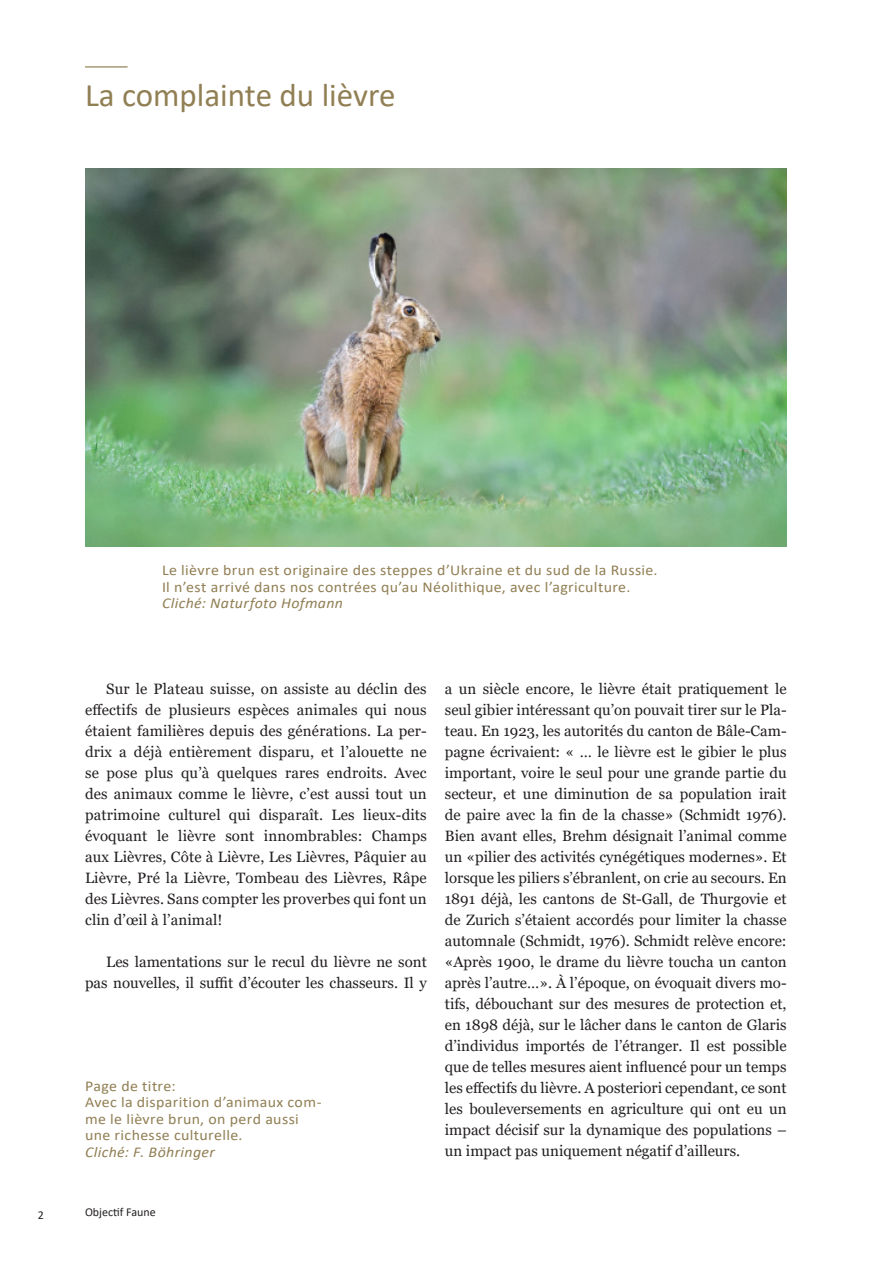
<style>
.page{position:relative;width:893px;height:1263px;background:#fff}
.page>*{position:absolute;margin:0;border:0;box-sizing:border-box;transform-origin:0 0}
.Lauftext_Titel{font:33px "Calibri";color:#917f54}
.Lauftext{font:15px/21px "Georgia";color:#231f20;text-align:justify}
.Bildlegenden{font:15px/16.5px "Calibri";letter-spacing:.025em;color:#917f54;scale:1.06 1}
.Bildlegenden-2{font:italic 15px "Calibri";letter-spacing:.02em;color:#917f54;scale:1.06 1}
.t1{font:12px "Calibri";color:#231f20}
.s1{font-style:italic}
</style>
<div class="page">
<hr style="left:85px;top:66px;width:43px;height:2px;background:#917f54">
<img style="left:85px;top:169px;width:702px;height:378px">
<p class="Lauftext_Titel" style="left:85px;top:72px;width:312px">La complainte du lièvre</p>
<p class="Bildlegenden" style="left:162px;top:561px;width:469px">Le lièvre brun est originaire des steppes d’Ukraine et du sud de la Russie.<br>Il n’est arrivé dans nos contrées qu’au Néolithique, avec l’agriculture.</p>
<p class="Bildlegenden-2" style="left:162px;top:593px;width:172px">Cliché: Naturfoto Hofmann</p>
<p class="Lauftext" style="left:85px;top:678px;width:343px;text-indent:21px">Sur le Plateau suisse, on assiste au déclin des effectifs de plusieurs espèces animales qui nous étaient familières depuis des générations. La per&shy;drix a déjà entièrement disparu, et l’alouette ne se pose plus qu’à quelques rares endroits. Avec des animaux comme le lièvre, c’est aussi tout un patrimoine culturel qui disparaît. Les lieux-dits évoquant le lièvre sont innombrables: Champs aux Lièvres, Côte à Lièvre, Les Lièvres, Pâquier au Lièvre, Pré la Lièvre, Tombeau des Lièvres, Râpe des Lièvres. Sans compter les proverbes qui font un clin d’œil à l’animal!</p>
<p class="Lauftext" style="left:85px;top:951px;width:343px;text-align:right">Les lamentations sur le recul du lièvre ne sont pas nouvelles, il suffit d’écouter les chasseurs. Il y</p>
<p class="Bildlegenden" style="left:85px;top:1077px;width:87px">Page de titre:</p>
<p class="Bildlegenden" style="left:85px;top:1093px;width:225px">Avec la disparition d’animaux com&shy;me le lièvre brun, on perd aussi une richesse culturelle.<br><span class="s1">Cliché: F. Böhringer</span></p>
<p class="Lauftext" style="left:445px;top:678px;width:343px">a un siècle encore, le lièvre était pratiquement le seul gibier intéressant qu’on pouvait tirer sur le Pla&shy;teau. En 1923, les autorités du canton de Bâle-Cam&shy;pagne écrivaient: « … le lièvre est le gibier le plus important, voire le seul pour une grande partie du secteur, et une diminution de sa population irait de paire avec la fin de la chasse» (Schmidt 1976).<br>Bien avant elles, Brehm désignait l’animal comme un «pilier des activités cynégétiques modernes». Et lorsque les piliers s’ébranlent, on crie au secours. En 1891 déjà, les cantons de St-Gall, de Thurgovie et de Zurich s’étaient accordés pour limiter la chasse automnale (Schmidt, 1976). Schmidt relève encore: «Après 1900, le drame du lièvre toucha un canton après l’autre…». À l’époque, on évoquait divers mo&shy;tifs, débouchant sur des mesures de protection et, en 1898 déjà, sur le lâcher dans le canton de Glaris d’individus importés de l’étranger. Il est possible que de telles mesures aient influencé pour un temps les effectifs du lièvre. A posteriori cependant, ce sont les bouleversements en agriculture qui ont eu un impact décisif sur la dynamique des populations – un impact pas uniquement négatif d’ailleurs.</p>
<p class="t1" style="left:38px;top:1206px;width:8px">2</p>
<p class="t1" style="left:85px;top:1203px;width:72px">Objectif Faune</p>
</div>
